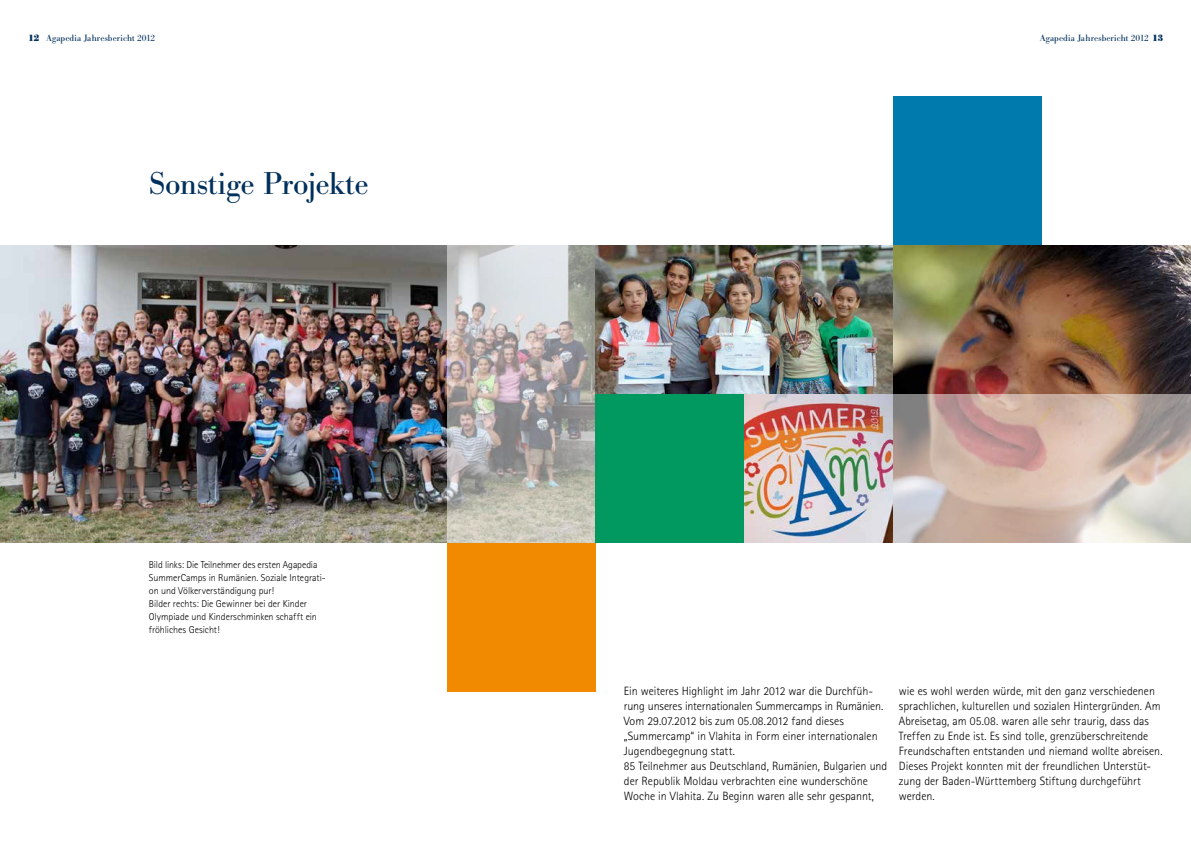
<style>
.page{position:relative;width:1191px;height:842px;background:#fff}
.page>*{position:absolute;margin:0;border:0;box-sizing:border-box;transform-origin:0 0}
.t1{font:31.1px "B Bodoni";letter-spacing:-.005em;color:#00305c}
.t2{font:300 12px/15px "AT Rotis Sans Serif";letter-spacing:-.005em;color:#000}
.t3{font:300 10px/13px "AT Rotis Sans Serif";letter-spacing:-.005em;color:#000}
.t4{font:9px "B Bodoni";letter-spacing:.01em;color:#00305c}
.s1{font-weight:700}
</style>
<div class="page">
<img style="left:0;top:245px;width:446px;height:298px">
<div style="left:446px;top:543px;width:149px;height:149px;background:#f18a00"></div>
<svg style="left:446px;top:245px;width:149px;height:298px;background:#b9b7b4"></svg>
<img style="left:595px;top:245px;width:298px;height:149px">
<img style="left:744px;top:394px;width:149px;height:149px">
<img style="left:893px;top:245px;width:298px;height:149px">
<div style="left:595px;top:394px;width:149px;height:149px;background:#019960"></div>
<div style="left:893px;top:96px;width:149px;height:149px;background:#0079ac"></div>
<svg style="left:893px;top:394px;width:298px;height:149px;background:#cab6ad"></svg>
<p class="t4" style="left:28px;top:33px;width:128px"><span class="s1">12</span> Agapedia Jahresbericht 2012</p>
<p class="t4" style="left:1040px;top:33px;width:125px">Agapedia Jahresbericht 2012 <span class="s1">13</span></p>
<h1 class="t1" style="left:149px;top:166px;width:221px">Sonstige Projekte</h1>
<p class="t3" style="left:149px;top:558px;width:178px">Bild links: Die Teilnehmer des ersten Agapedia SummerCamps in Rumänien. Soziale Integrati&shy;on und Völkerverständigung pur!<br>Bilder rechts: Die Gewinner bei der Kinder Olympiade und Kinderschminken schafft ein fröhliches Gesicht!</p>
<p class="t2" style="left:624px;top:683px;width:265px">Ein weiteres Highlight im Jahr 2012 war die Durchfüh&shy;rung unseres internationalen Summercamps in Rumänien.<br>Vom 29.07.2012 bis zum 05.08.2012 fand dieses „Summercamp“ in Vlahita in Form einer internationalen Jugendbegegnung statt.<br>85 Teilnehmer aus Deutschland, Rumänien, Bulgarien und der Republik Moldau verbrachten eine wunderschöne Woche in Vlahita. Zu Beginn waren alle sehr gespannt,</p>
<p class="t2" style="left:899px;top:683px;width:265px">wie es wohl werden würde, mit den ganz verschiedenen sprachlichen, kulturellen und sozialen Hintergründen. Am Abreisetag, am 05.08. waren alle sehr traurig, dass das Treffen zu Ende ist. Es sind tolle, grenzüberschreitende Freundschaften entstanden und niemand wollte abreisen.<br>Dieses Projekt konnten mit der freundlichen Unterstüt&shy;zung der Baden-Württemberg Stiftung durchgeführt werden.</p>
</div>
